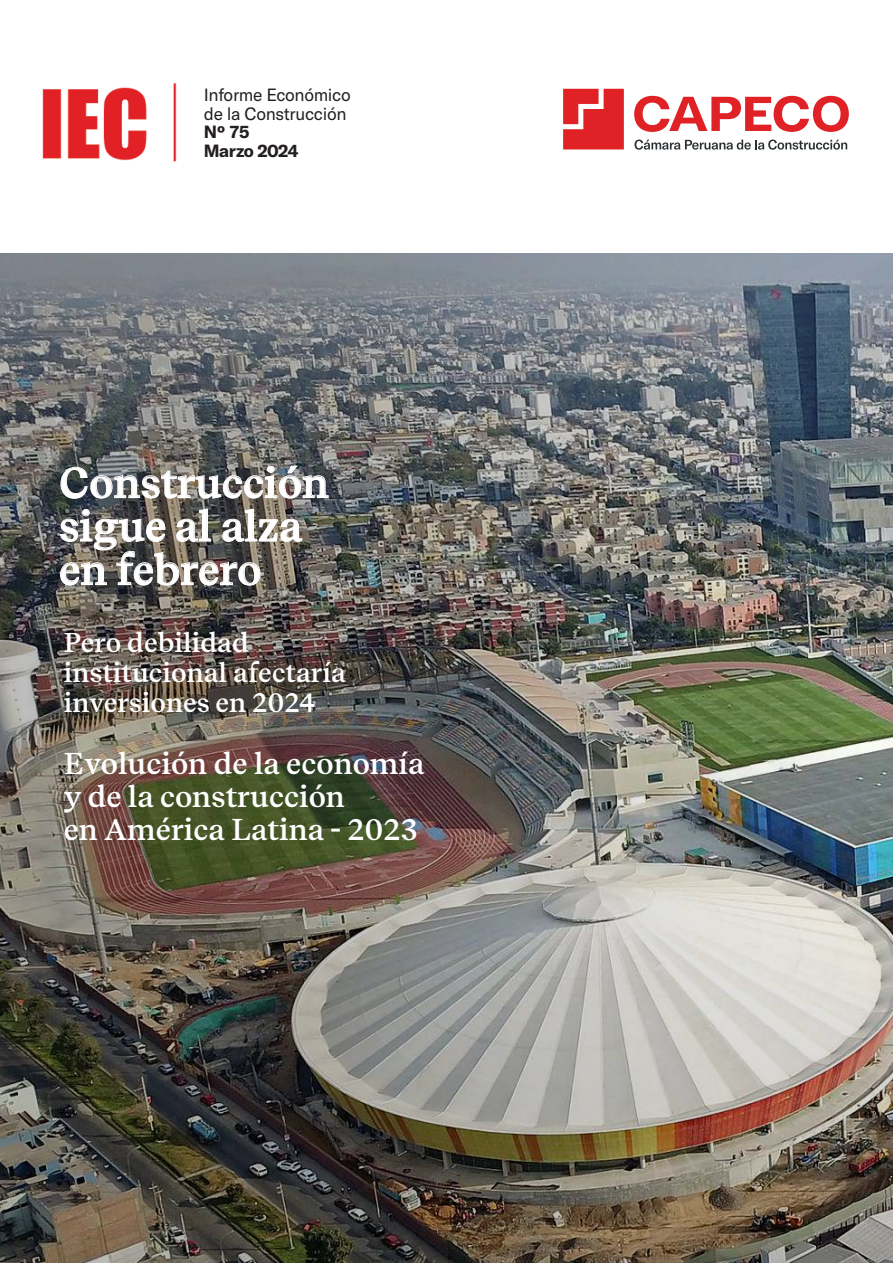
<style>
.page{position:relative;width:893px;height:1263px;background:#fff}
.page>*{position:absolute;margin:0;border:0;box-sizing:border-box;transform-origin:0 0}
.t1{font:600 42.3px/43.5px "Recife Text";color:#fff}
.t2{font:600 30px/33px "Recife Text";color:#fff}
.t3{font:600 27px/30px "Recife Text";color:#fff}
.t4{font:17.4px/18.8px "GT America";letter-spacing:-.02em;color:#231f20}
.t5{font:700 17.4px/18.8px "GT America";letter-spacing:-.02em;color:#231f20}
</style>
<div class="page">
<img style="left:0;top:253px;width:893px;height:1010px">
<img style="left:61px;top:466px;width:268px;height:33px">
<svg style="left:60px;top:509px;width:242px;height:76px"></svg>
<img style="left:42px;top:83px;width:135px;height:79px">
<svg style="left:634px;top:140px;width:213px;height:10px"></svg>
<svg style="left:563px;top:89px;width:61px;height:60px"></svg>
<svg style="left:634px;top:96px;width:215px;height:36px"></svg>
<p class="t4" style="left:204px;top:85px;width:148px">Informe Económico de la Construcción</p>
<p class="t5" style="left:204px;top:123px;width:96px">Nº 75<br>Marzo 2024</p>
<h1 class="t1" style="left:59px;top:461px;width:271px">Construcción sigue al alza en febrero</h1>
<p class="t3" style="left:64px;top:628px;width:284px">Pero debilidad institucional afectaría inversiones en 2024</p>
<p class="t2" style="left:64px;top:747px;width:362px">Evolución de la economía y de la construcción<br>en América Latina - 2023</p>
</div>
